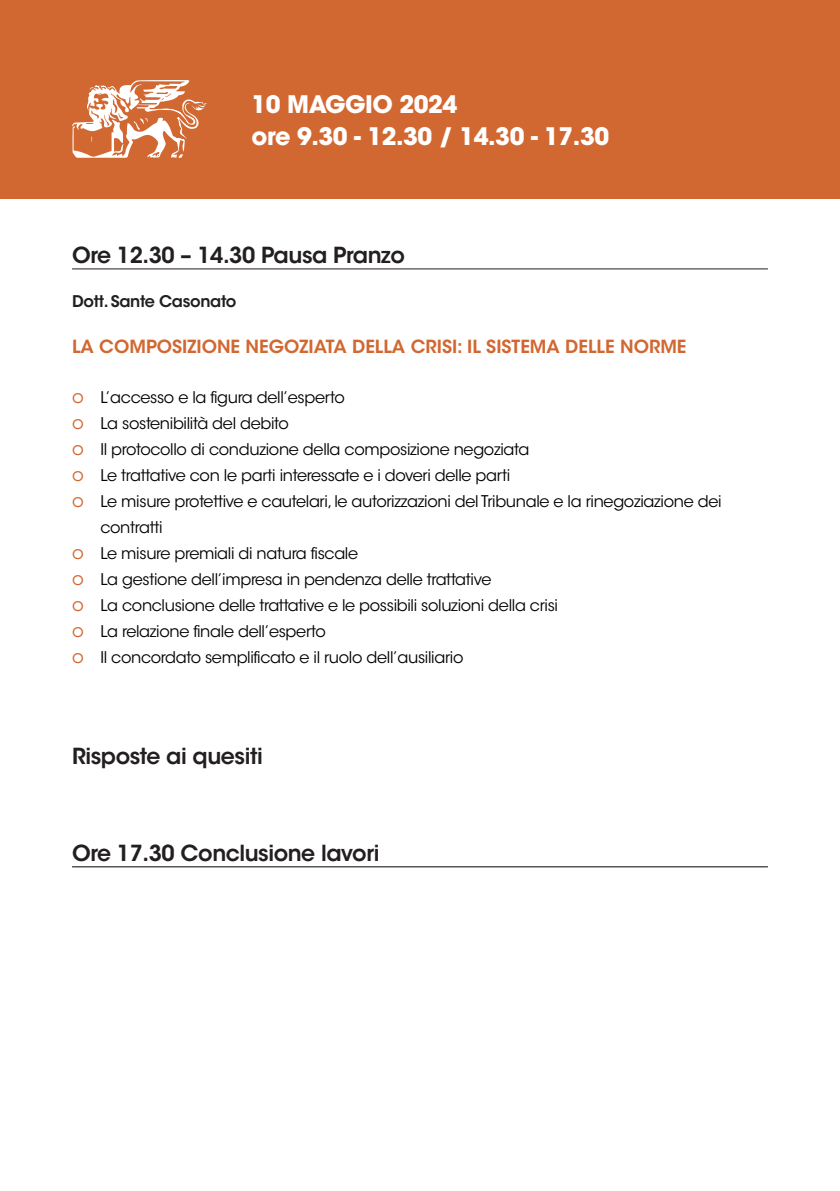
<style>
.page{position:relative;width:840px;height:1191px;background:#fff}
.page>*{position:absolute;margin:0;border:0;box-sizing:border-box;transform-origin:0 0}
.t1{font:700 24px/32px "ITC Avant Garde Std";letter-spacing:-.02em;color:#fff}
.t2{font:600 22px "ITC Avant Garde Std";letter-spacing:-.02em;color:#231f20}
.t3{font:600 18px "ITC Avant Garde Std";color:#d26831}
.t4{font:16px "ITC Avant Garde Std";letter-spacing:-.02em;color:#000}
.t5{font:600 16px "ITC Avant Garde Std";letter-spacing:-.02em;color:#231f20}
.s1{font-size:18px;color:#d26831}
</style>
<div class="page">
<div style="left:0;top:0;width:839px;height:198px;background:#d26831"></div>
<svg style="left:72px;top:80px;width:135px;height:78px"></svg>
<hr style="left:72px;top:268px;width:695px;height:1px;background:#231f20">
<hr style="left:72px;top:866px;width:695px;height:1px;background:#000">
<h1 class="t1" style="left:251px;top:88px;width:359px">10 MAGGIO 2024<br>ore 9.30 - 12.30 / 14.30 - 17.30</h1>
<h2 class="t2" style="left:72px;top:241px;width:334px">Ore 12.30 – 14.30 Pausa Pranzo</h2>
<p class="t5" style="left:72px;top:291px;width:166px">Dott. Sante Casonato</p>
<p class="t3" style="left:72px;top:335px;width:615px">LA COMPOSIZIONE NEGOZIATA DELLA CRISI: IL SISTEMA DELLE NORME</p>
<p class="t4" style="left:72px;top:388px;width:274px"><span class="s1">P</span> L’accesso e la figura dell’esperto</p>
<p class="t4" style="left:72px;top:414px;width:218px"><span class="s1">P</span> La sostenibilità del debito</p>
<p class="t4" style="left:72px;top:440px;width:458px"><span class="s1">P</span> Il protocollo di conduzione della composizione negoziata</p>
<p class="t4" style="left:72px;top:466px;width:439px"><span class="s1">P</span> Le trattative con le parti interessate e i doveri delle parti</p>
<p class="t4" style="left:72px;top:492px;width:650px"><span class="s1">P</span> Le misure protettive e cautelari, le autorizzazioni del Tribunale e la rinegoziazione dei</p>
<p class="t4" style="left:100px;top:518px;width:64px">contratti</p>
<p class="t4" style="left:72px;top:544px;width:287px"><span class="s1">P</span> Le misure premiali di natura fiscale</p>
<p class="t4" style="left:72px;top:570px;width:420px"><span class="s1">P</span> La gestione dell’impresa in pendenza delle trattative</p>
<p class="t4" style="left:72px;top:596px;width:487px"><span class="s1">P</span> La conclusione delle trattative e le possibili soluzioni della crisi</p>
<p class="t4" style="left:72px;top:622px;width:255px"><span class="s1">P</span> La relazione finale dell’esperto</p>
<p class="t4" style="left:72px;top:648px;width:392px"><span class="s1">P</span> Il concordato semplificato e il ruolo dell’ausiliario</p>
<h2 class="t2" style="left:72px;top:741px;width:192px">Risposte ai quesiti</h2>
<h2 class="t2" style="left:72px;top:839px;width:309px">Ore 17.30 Conclusione lavori</h2>
</div>
